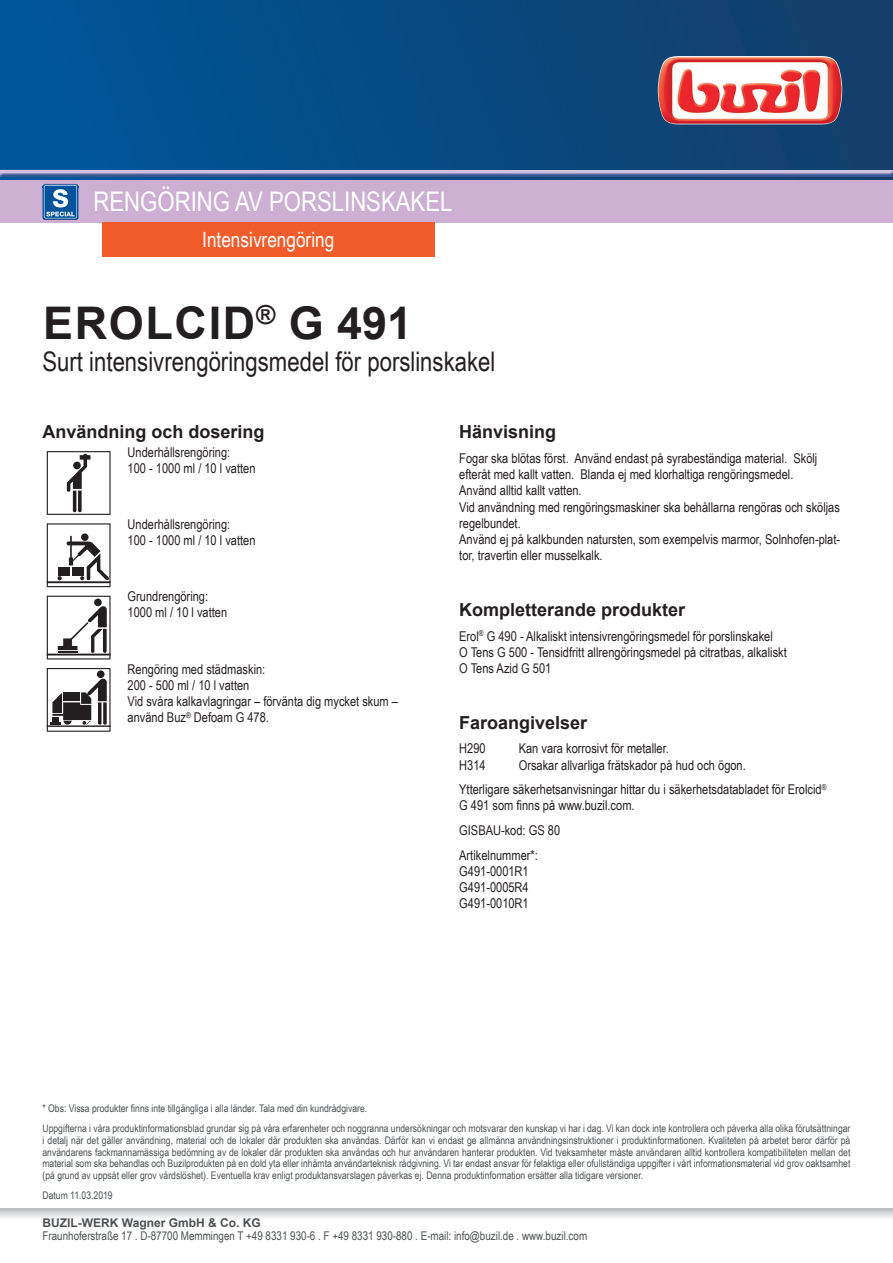
<style>
.page{position:relative;width:893px;height:1263px;background:#fff}
.page>*{position:absolute;margin:0;border:0;box-sizing:border-box;transform-origin:0 0}
.t1{font:700 45px "Arial";letter-spacing:.035em;color:#231f20}
.t2{font:27px "Arial Narrow";color:#231f20}
.t3{font:27px "Arial Narrow";color:#fff}
.t4{font:21px "Arial Narrow";color:#fff}
.t5{font:700 18px "Arial";color:#231f20}
.t6{font:13.5px/16.2px "Arial Narrow";color:#231f20}
.t7{font:12px "Arial Narrow";color:#4e5151}
.t8{font:700 12px "Arial";color:#4e5151}
.t9{font:10.5px/11.7px "Arial Narrow";color:#4d5152}
</style>
<div class="page">
<svg style="left:0;top:1209px;width:893px;height:9px;background:#d9dadc"></svg>
<svg style="left:47px;top:451px;width:64px;height:64px"></svg>
<svg style="left:47px;top:523px;width:64px;height:64px"></svg>
<svg style="left:47px;top:596px;width:64px;height:63px"></svg>
<svg style="left:47px;top:668px;width:64px;height:64px"></svg>
<div style="left:0;top:0;width:893px;height:180px;background:linear-gradient(to right,#00569a,#143e69)"></div>
<img style="left:658px;top:56px;width:184px;height:68px">
<hr style="left:0;top:0;width:1px;height:180px;background:#015599">
<div style="left:0;top:169px;width:893px;height:8px;background:#015599;opacity:.75"></div>
<div style="left:0;top:180px;width:893px;height:43px;background:#ccafd3"></div>
<img style="left:43px;top:184px;width:35px;height:36px">
<svg style="left:44px;top:185px;width:35px;height:33px"></svg>
<div style="left:102px;top:223px;width:333px;height:34px;background:#f15c2a"></div>
<h2 class="t3" style="left:94px;top:182px;width:360px">RENGÖRING AV PORSLINSKAKEL</h2>
<h3 class="t4" style="left:202px;top:225px;width:134px">Intensivrengöring</h3>
<h1 class="t1" style="left:43px;top:291px;width:370px">EROLCID<sup>®</sup> G 491</h1>
<h2 class="t2" style="left:43px;top:342px;width:454px">Surt intensivrengöringsmedel för porslinskakel</h2>
<h3 class="t5" style="left:43px;top:419px;width:224px">Användning och dosering</h3>
<p class="t6" style="left:128px;top:443px;width:130px">Underhållsrengöring:<br>100 - 1000 ml / 10 l vatten</p>
<p class="t6" style="left:128px;top:516px;width:130px">Underhållsrengöring:<br>100 - 1000 ml / 10 l vatten</p>
<p class="t6" style="left:128px;top:588px;width:101px">Grundrengöring:<br>1000 ml / 10 l vatten</p>
<p class="t6" style="left:128px;top:660px;width:272px">Rengöring med städmaskin:<br>200 - 500 ml / 10 l vatten<br>Vid svåra kalkavlagringar – förvänta dig mycket skum – använd Buz<sup>®</sup> Defoam G 478.</p>
<h3 class="t5" style="left:459px;top:419px;width:99px">Hänvisning</h3>
<p class="t6" style="left:459px;top:450px;width:382px">Fogar ska blötas först. Använd endast på syrabeständiga material. Skölj efteråt med kallt vatten. Blanda ej med klorhaltiga rengöringsmedel.<br>Använd alltid kallt vatten.<br>Vid användning med rengöringsmaskiner ska behållarna rengöras och sköljas regelbundet.<br>Använd ej på kalkbunden natursten, som exempelvis marmor, Solnhofen-plat&shy;tor, travertin eller musselkalk.</p>
<h3 class="t5" style="left:459px;top:597px;width:228px">Kompletterande produkter</h3>
<p class="t6" style="left:459px;top:627px;width:329px">Erol<sup>®</sup> G 490 - Alkaliskt intensivrengöringsmedel för porslinskakel<br>O Tens G 500 - Tensidfritt allrengöringsmedel på citratbas, alkaliskt<br>O Tens Azid G 501</p>
<h3 class="t5" style="left:459px;top:710px;width:130px">Faroangivelser</h3>
<p class="t6" style="left:459px;top:740px;width:28px">H290</p>
<p class="t6" style="left:519px;top:740px;width:152px">Kan vara korrosivt för metaller.</p>
<p class="t6" style="left:459px;top:756px;width:28px">H314</p>
<p class="t6" style="left:459px;top:752px;width:369px;line-height:24.8px;text-indent:60px">Orsakar allvarliga frätskador på hud och ögon.<br>Ytterligare säkerhetsanvisningar hittar du i säkerhetsdatabladet för Erolcid<sup>®</sup></p>
<p class="t6" style="left:459px;top:793px;width:177px;line-height:24.8px">G 491 som finns på www.buzil.com.<br>GISBAU-kod: GS 80<br>Artikelnummer*:</p>
<p class="t6" style="left:459px;top:863px;width:71px;text-align:justify">G491-0001R1<br>G491-0005R4<br>G491-0010R1</p>
<p class="t9" style="left:43px;top:1098px;width:809px;line-height:20.2px">* Obs: Vissa produkter finns inte tillgängliga i alla länder. Tala med din kundrådgivare.<br>Uppgifterna i våra produktinformationsblad grundar sig på våra erfarenheter och noggranna undersökningar och motsvarar den kunskap vi har i dag. Vi kan dock inte kontrollera och påverka alla olika förutsättningar</p>
<p class="t9" style="left:42px;top:1134px;width:809px;text-align:justify">i detalj när det gäller användning, material och de lokaler där produkten ska användas. Därför kan vi endast ge allmänna användningsinstruktioner i produktinformationen. Kvaliteten på arbetet beror därför på användarens fackmannamässiga bedömning av de lokaler där produkten ska användas och hur användaren hanterar produkten. Vid tveksamheter måste användaren alltid kontrollera kompatibiliteten mellan det material som ska behandlas och Buzilprodukten på en dold yta eller inhämta användarteknisk rådgivning. Vi tar endast ansvar för felaktiga eller ofullständiga uppgifter i vårt informationsmaterial vid grov oaktsamhet (på grund av uppsåt eller grov vårdslöshet). Eventuella krav enligt produktansvarslagen påverkas ej. Denna produktinformation ersätter alla tidigare versioner.</p>
<p class="t9" style="left:42px;top:1189px;width:72px">Datum 11.03.2019</p>
<p class="t8" style="left:43px;top:1214px;width:220px">BUZIL-WERK Wagner GmbH &amp; Co. KG</p>
<p class="t7" style="left:43px;top:1227px;width:546px">Fraunhoferstraße 17 . D-87700 Memmingen T +49 8331 930-6 . F +49 8331 930-880 . E-mail: info@buzil.de . www.buzil.com</p>
</div>
